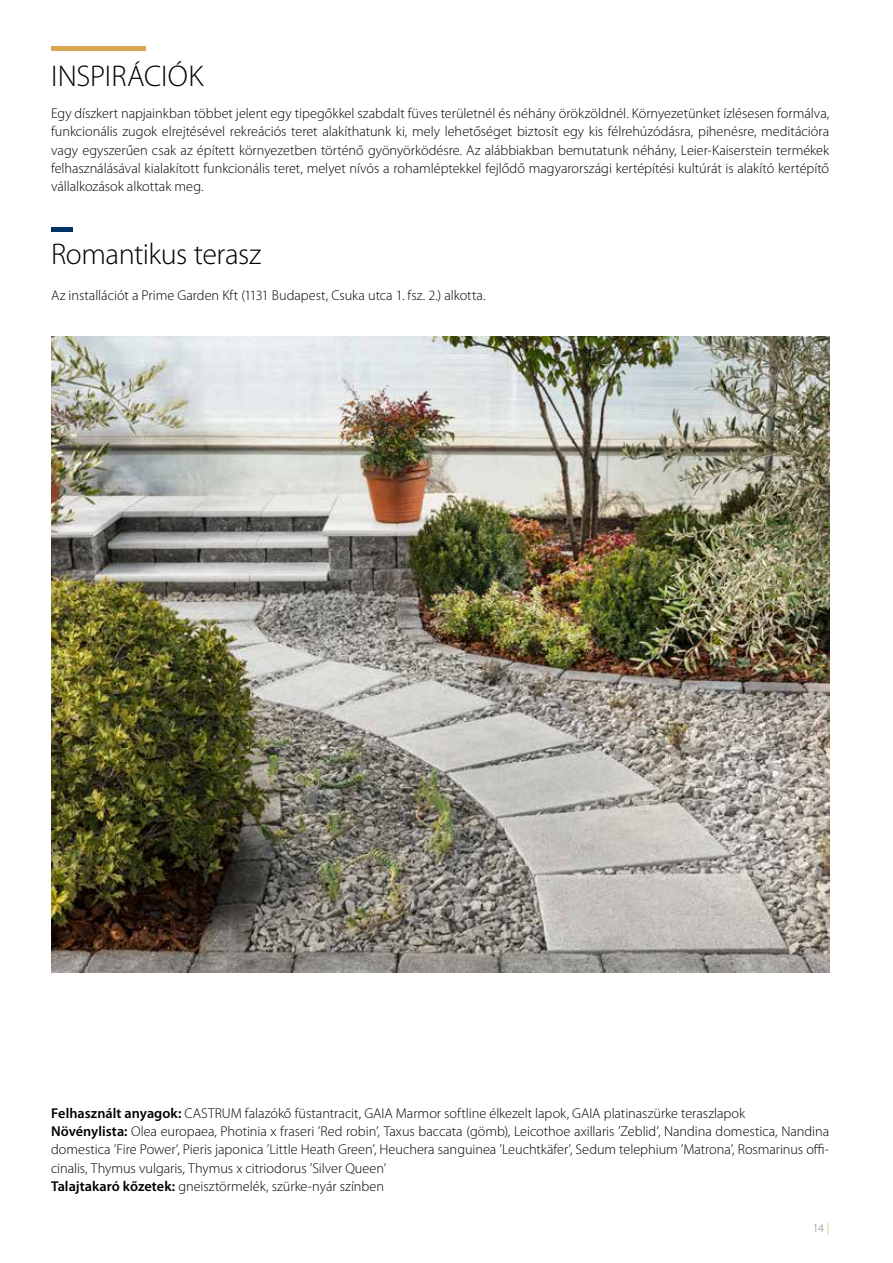
<style>
.page{position:relative;width:893px;height:1263px;background:#fff}
.page>*{position:absolute;margin:0;border:0;box-sizing:border-box;transform-origin:0 0}
.t1{font:300 30px "Myriad Pro";letter-spacing:-.01em;color:#000}
.t2{font:300 14.25px/18.1px "Myriad Pro";letter-spacing:-.005em;color:#000;text-align:justify}
.t3{font:300 12px "Myriad Pro";color:#808285}
.s1{font-weight:600}
.s2{color:#daa751}
</style>
<div class="page">
<hr style="left:51px;top:47px;width:94px;height:4px;background:#daa751">
<img style="left:51px;top:336px;width:778px;height:636px">
<div style="left:51px;top:227px;width:21px;height:5px;background:#003365"></div>
<h1 class="t1" style="left:51px;top:58px;width:153px">INSPIRÁCIÓK</h1>
<p class="t2" style="left:51px;top:104px;width:780px">Egy díszkert napjainkban többet jelent egy tipegőkkel szabdalt füves területnél és néhány örökzöldnél. Környezetünket ízlésesen formálva, funkcionális zugok elrejtésével rekreációs teret alakíthatunk ki, mely lehetőséget biztosít egy kis félrehúzódásra, pihenésre, meditációra vagy egyszerűen csak az épített környezetben történő gyönyörködésre. Az alábbiakban bemutatunk néhány, Leier-Kaiserstein termékek felhasználásával kialakított funkcionális teret, melyet nívós a rohamléptekkel fejlődő magyarországi kertépítési kultúrát is alakító kertépítő vállalkozások alkottak meg.</p>
<h1 class="t1" style="left:51px;top:236px;width:212px">Romantikus terasz</h1>
<p class="t2" style="left:51px;top:286px;width:436px">Az installációt a Prime Garden Kft (1131 Budapest, Csuka utca 1. fsz. 2.) alkotta.</p>
<p class="t2" style="left:51px;top:1104px;width:780px;text-align:left"><span class="s1">Felhasznált anyagok:</span> CASTRUM falazókő füstantracit, GAIA Marmor softline élkezelt lapok, GAIA platinaszürke teraszlapok<br><span class="s1">Növénylista:</span> Olea europaea, Photinia x fraseri ’Red robin’, Taxus baccata (gömb), Leicothoe axillaris ’Zeblid’, Nandina domestica, Nandina domestica ’Fire Power’, Pieris japonica ’Little Heath Green’, Heuchera sanguinea ’Leuchtkäfer’, Sedum telephium ’Matrona’, Rosmarinus offi&shy;cinalis, Thymus vulgaris, Thymus x citriodorus ’Silver Queen’<br><span class="s1">Talajtakaró kőzetek:</span> gneisztörmelék, szürke-nyár színben</p>
<p class="t3" style="left:813px;top:1220px;width:18px">14 <span class="s2">|</span></p>
</div>
